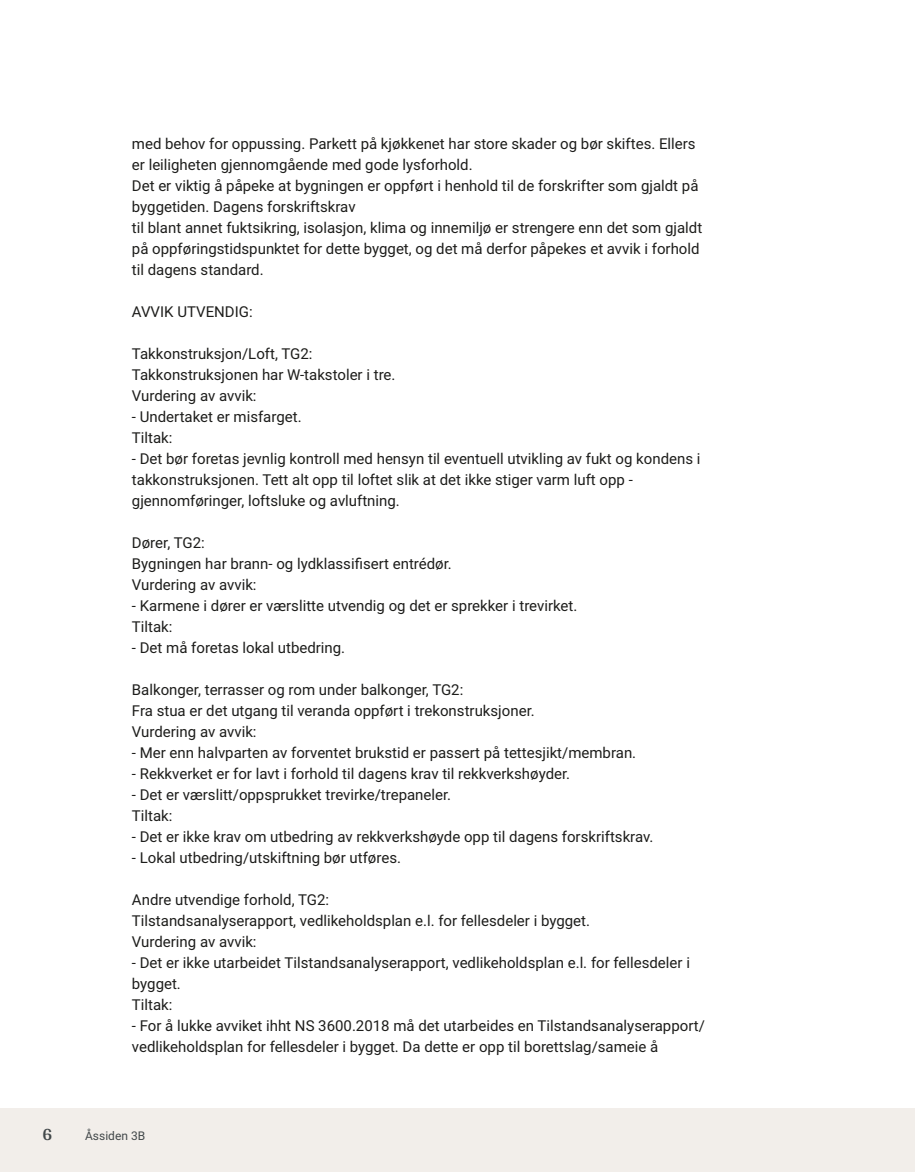
<style>
.page{position:relative;width:915px;height:1172px;background:#fff}
.page>*{position:absolute;margin:0;border:0;box-sizing:border-box;transform-origin:0 0}
.t1{font:700 18px "Arya";color:#414749}
.t2{font:15px/21px "Roboto Vitec";color:#1d1d1b}
.t3{font:12px "Roboto Vitec";color:#414749}
</style>
<div class="page">
<div style="left:0;top:1108px;width:914px;height:64px;background:#f2eeea"></div>
<p class="t2" style="left:132px;top:132px;width:571px">med behov for oppussing. Parkett på kjøkkenet har store skader og bør skiftes. Ellers er leiligheten gjennomgående med gode lysforhold.<br>Det er viktig å påpeke at bygningen er oppført i henhold til de forskrifter som gjaldt på byggetiden. Dagens forskriftskrav<br>til blant annet fuktsikring, isolasjon, klima og innemiljø er strengere enn det som gjaldt på oppføringstidspunktet for dette bygget, og det må derfor påpekes et avvik i forhold til dagens standard.</p>
<p class="t2" style="left:132px;top:300px;width:122px">AVVIK UTVENDIG:</p>
<p class="t2" style="left:132px;top:342px;width:570px">Takkonstruksjon/Loft, TG2:<br>Takkonstruksjonen har W‑takstoler i tre.<br>Vurdering av avvik:<br>‑ Undertaket er misfarget.<br>Tiltak:<br>‑ Det bør foretas jevnlig kontroll med hensyn til eventuell utvikling av fukt og kondens i takkonstruksjonen. Tett alt opp til loftet slik at det ikke stiger varm luft opp ‑ gjennomføringer, loftsluke og avluftning.</p>
<p class="t2" style="left:132px;top:531px;width:447px">Dører, TG2:<br>Bygningen har brann‑ og lydklassifisert entrédør.<br>Vurdering av avvik:<br>‑ Karmene i dører er værslitte utvendig og det er sprekker i trevirket.<br>Tiltak:<br>‑ Det må foretas lokal utbedring.</p>
<p class="t2" style="left:132px;top:678px;width:523px">Balkonger, terrasser og rom under balkonger, TG2:<br>Fra stua er det utgang til veranda oppført i trekonstruksjoner.<br>Vurdering av avvik:<br>‑ Mer enn halvparten av forventet brukstid er passert på tettesjikt/membran.<br>‑ Rekkverket er for lavt i forhold til dagens krav til rekkverkshøyder.<br>‑ Det er værslitt/oppsprukket trevirke/trepaneler.<br>Tiltak:<br>‑ Det er ikke krav om utbedring av rekkverkshøyde opp til dagens forskriftskrav. ‑ Lokal utbedring/utskiftning bør utføres.</p>
<p class="t2" style="left:132px;top:888px;width:574px">Andre utvendige forhold, TG2:<br>Tilstandsanalyserapport, vedlikeholdsplan e.l. for fellesdeler i bygget.<br>Vurdering av avvik:<br>‑ Det er ikke utarbeidet Tilstandsanalyserapport, vedlikeholdsplan e.l. for fellesdeler i bygget.<br>Tiltak:<br>‑ For å lukke avviket ihht NS 3600.2018 må det utarbeides en Tilstandsanalyserapport/ vedlikeholdsplan for fellesdeler i bygget. Da dette er opp til borettslag/sameie å</p>
<p class="t1" style="left:43px;top:1123px;width:11px">6</p>
<p class="t3" style="left:85px;top:1127px;width:62px">Åssiden 3B</p>
</div>
